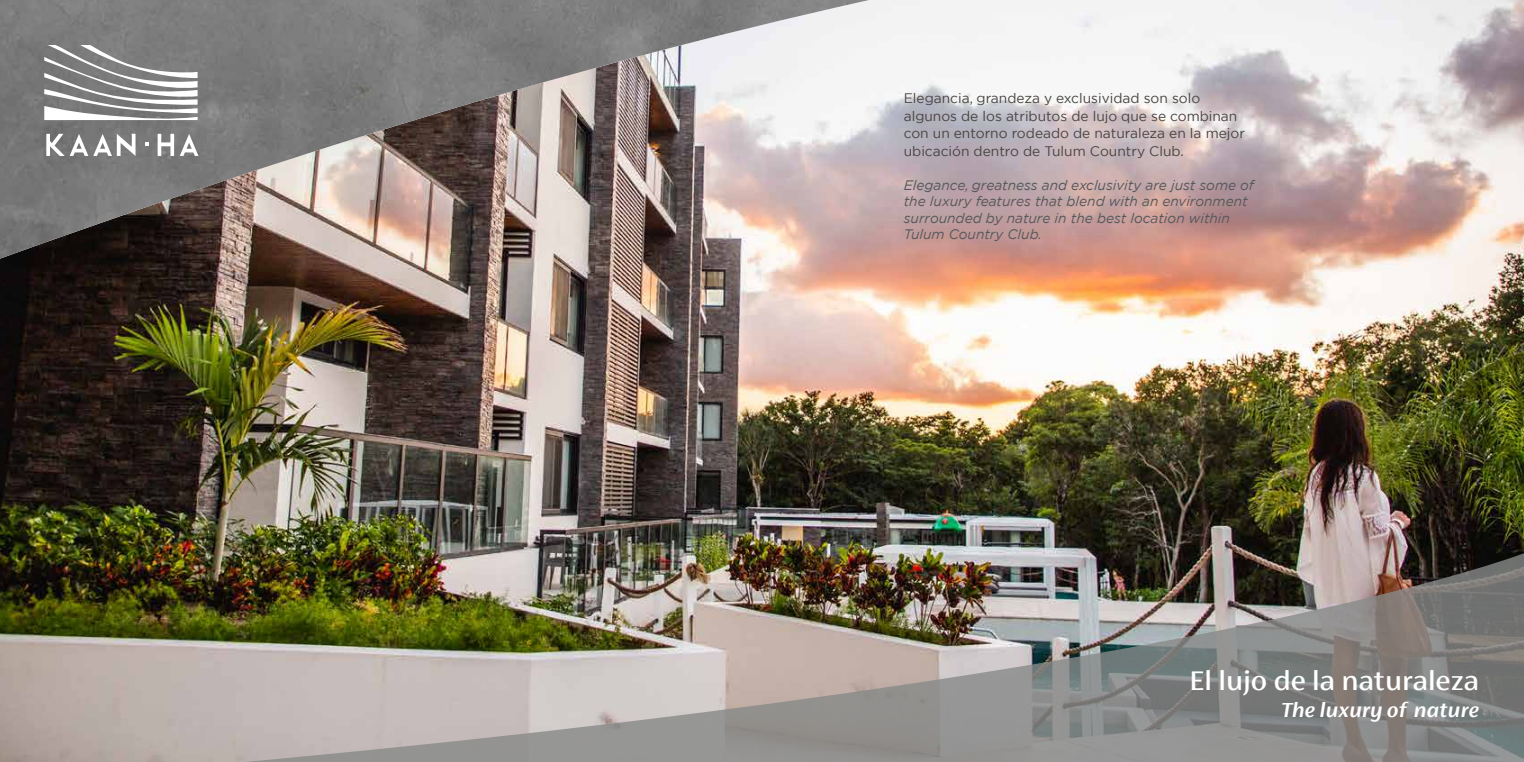
<style>
.page{position:relative;width:1524px;height:762px;background:#fff}
.page>*{position:absolute;margin:0;border:0;box-sizing:border-box;transform-origin:0 0}
.t1{font:500 30px "FS Siena";color:#fff}
.t2{font:italic 600 22.5px "FS Siena";color:#fff}
.t3{font:13.75px/17.5px "Gotham";color:#494341}
.t4{font:italic 13.75px/16.5px "Gotham";color:#56585c}
</style>
<div class="page">
<img style="left:0;top:0;width:1524px;height:762px">
<svg style="left:0;top:0;width:930px;height:263px"></svg>
<img style="left:0;top:0;width:869px;height:259px">
<svg style="left:44px;top:45px;width:154px;height:75px"></svg>
<svg style="left:46px;top:134px;width:90px;height:22px"></svg>
<svg style="left:158px;top:134px;width:16px;height:22px"></svg>
<svg style="left:180px;top:134px;width:18px;height:22px"></svg>
<svg style="left:145px;top:142px;width:4px;height:4px"></svg>
<img style="left:124px;top:549px;width:1400px;height:213px">
<p class="t3" style="left:904px;top:89px;width:343px">Elegancia, grandeza y exclusividad son solo algunos de los atributos de lujo que se combinan con un entorno rodeado de naturaleza en la mejor ubicación dentro de Tulum Country Club.</p>
<p class="t4" style="left:904px;top:176px;width:352px">Elegance, greatness and exclusivity are just some of the luxury features that blend with an environment surrounded by nature in the best location within Tulum Country Club.</p>
<h1 class="t1" style="left:1189px;top:664px;width:291px">El lujo de la naturaleza</h1>
<h2 class="t2" style="left:1280px;top:697px;width:200px">The luxury of nature</h2>
</div>
